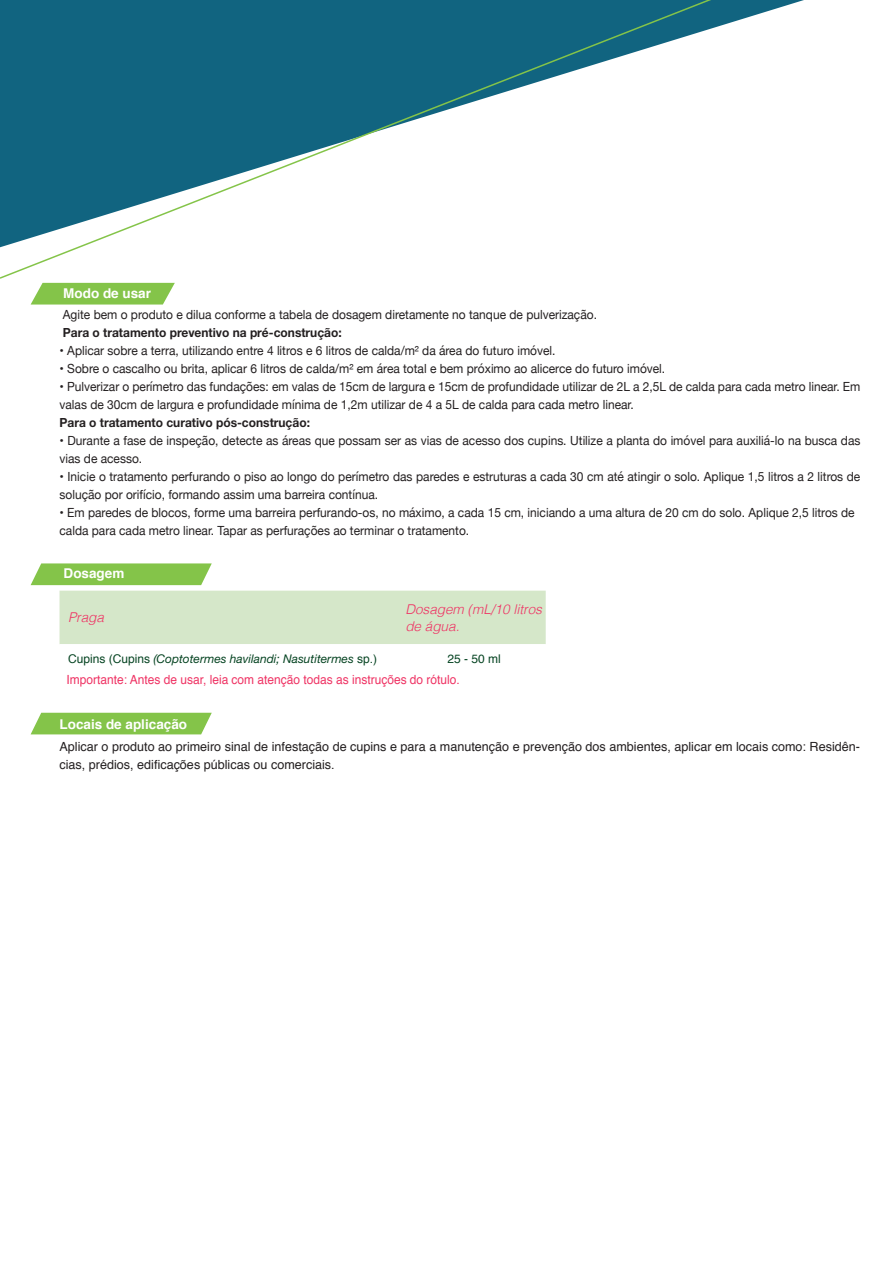
<style>
.page{position:relative;width:893px;height:1263px;background:#fff}
.page>*{position:absolute;margin:0;border:0;box-sizing:border-box;transform-origin:0 0}
.t1{font:700 13.5px "Helvetica";color:#fff}
.t2{font:italic 300 13.5px/16.5px "Helvetica";color:#ef3364}
.t3{font:12.6px/18px "Helvetica Neue";color:#231f20;scale:.95 1}
.t4{font:12.6px/18px "Helvetica";color:#231f20}
.t5{font:700 12.6px "Helvetica Neue";color:#231f20;scale:.95 1}
.t6{font:12.6px "Helvetica";color:#ef3364;scale:.95 1}
.t7{font:italic 12px "Helvetica Neue";color:#064422}
.t8{font:12px "Helvetica";color:#064422}
.s1{font-family:"Helvetica"}
.s2{font-family:"Helvetica";font-style:normal}
</style>
<div class="page">
<svg style="left:31px;top:563px;width:181px;height:22px;background:#8dc857"></svg>
<svg style="left:31px;top:283px;width:144px;height:22px;background:#90c95b"></svg>
<svg style="left:0;top:0;width:804px;height:279px"></svg>
<div style="left:31px;top:713px;width:181px;height:21px;background:#84c449"></div>
<div style="left:60px;top:591px;width:486px;height:53px;background:#d5e7c9"></div>
<p class="t1" style="left:63px;top:283px;width:89px">Modo de usar</p>
<p class="t3" style="left:63px;top:306px;width:564px">Agite bem o produto e dilua conforme a tabela de dosagem diretamente no tanque de pulverização.</p>
<p class="t5" style="left:63px;top:325px;width:295px">Para o tratamento preventivo na pré-construção:</p>
<p class="t3" style="left:60px;top:342px;width:524px"><span class="s1">•</span> Aplicar sobre a terra, utilizando entre 4 litros e 6 litros de calda/m² da área do futuro imóvel.</p>
<p class="t3" style="left:60px;top:360px;width:639px"><span class="s1">•</span> Sobre o cascalho ou brita, aplicar 6 litros de calda/m² em área total e bem próximo ao alicerce do futuro imóvel.</p>
<p class="t3" style="left:60px;top:378px;width:844px"><span class="s1">•</span> Pulverizar o perímetro das fundações: em valas de 15cm de largura e 15cm de profundidade utilizar de 2L a 2,5L de calda para cada metro linear. Em valas de 30cm de largura e profundidade mínima de 1,2m utilizar de 4 a 5L de calda para cada metro linear.</p>
<p class="t5" style="left:60px;top:415px;width:265px">Para o tratamento curativo pós-construção:</p>
<p class="t3" style="left:60px;top:432px;width:845px"><span class="s1">•</span> Durante a fase de inspeção, detecte as áreas que possam ser as vias de acesso dos cupins. Utilize a planta do imóvel para auxiliá-lo na busca das vias de acesso.</p>
<p class="t3" style="left:60px;top:468px;width:844px"><span class="s1">•</span> Inicie o tratamento perfurando o piso ao longo do perímetro das paredes e estruturas a cada 30 cm até atingir o solo. Aplique 1,5 litros a 2 litros de solução por orifício, formando assim uma barreira contínua.</p>
<p class="t3" style="left:60px;top:504px;width:838px"><span class="s1">•</span> Em paredes de blocos, forme uma barreira perfurando-os, no máximo, a cada 15 cm, iniciando a uma altura de 20 cm do solo. Aplique 2,5 litros de calda para cada metro linear. Tapar as perfurações ao terminar o tratamento.</p>
<p class="t1" style="left:64px;top:563px;width:62px">Dosagem</p>
<p class="t2" style="left:68px;top:608px;width:38px">Praga</p>
<p class="t2" style="left:405px;top:600px;width:138px">Dosagem (mL/10 litros de água.</p>
<p class="t7" style="left:68px;top:652px;width:311px"><span class="s2">Cupins (Cupins</span> (Coptotermes havilandi; Nasutitermes <span class="s2">sp.)</span></p>
<p class="t8" style="left:447px;top:650px;width:55px">25 - 50 ml</p>
<p class="t6" style="left:67px;top:670px;width:415px">Importante: Antes de usar, leia com atenção todas as instruções do rótulo.</p>
<p class="t1" style="left:60px;top:713px;width:129px">Locais de aplicação</p>
<p class="t4" style="left:60px;top:738px;width:802px">Aplicar o produto ao primeiro sinal de infestação de cupins e para a manutenção e prevenção dos ambientes, aplicar em locais como: Residên&shy;cias, prédios, edificações públicas ou comerciais.</p>
</div>
